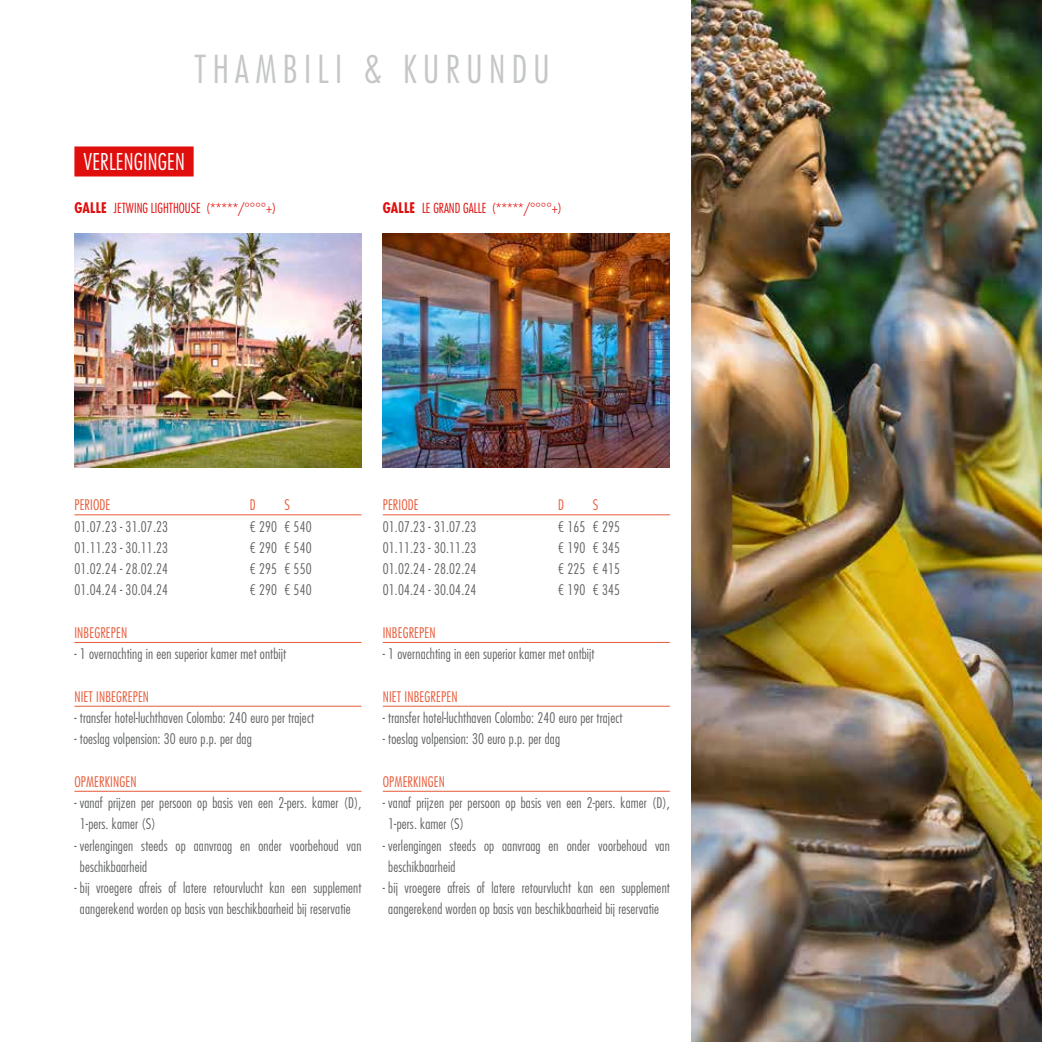
<style>
.page{position:relative;width:1042px;height:1042px;background:#fff}
.page>*{position:absolute;margin:0;border:0;box-sizing:border-box;transform-origin:0 0}
.t1{font:300 condensed 37.5px "Futura Std";letter-spacing:.17em;color:#c5c7c7}
.t2{font:300 condensed 22.5px "Futura Std";letter-spacing:.01em;color:#fff}
.t3{font:300 condensed 14.25px/21.3px "Futura Std";letter-spacing:.01em;color:#626463}
.t4{font:300 condensed 14.25px "Futura Std";letter-spacing:.01em;color:#e75b3a}
.t5{font:300 condensed 13.5px "Futura Std";color:#e00f0d}
.s1{font-weight:700;font-size:14.25px}
</style>
<div class="page">
<img style="left:691px;top:0;width:351px;height:1042px">
<div style="left:74px;top:146px;width:120px;height:30px;background:#e00f0d"></div>
<hr style="left:74px;top:514px;width:287px;height:1px;background:#e75b3a">
<hr style="left:74px;top:642px;width:287px;height:1px;background:#e75b3a">
<hr style="left:74px;top:706px;width:287px;height:1px;background:#e75b3a">
<hr style="left:74px;top:791px;width:287px;height:1px;background:#e75b3a">
<hr style="left:383px;top:514px;width:287px;height:1px;background:#e75b3a">
<hr style="left:383px;top:642px;width:287px;height:1px;background:#e75b3a">
<hr style="left:383px;top:706px;width:287px;height:1px;background:#e75b3a">
<hr style="left:383px;top:791px;width:287px;height:1px;background:#e75b3a">
<img style="left:383px;top:234px;width:287px;height:234px">
<img style="left:74px;top:234px;width:287px;height:234px">
<h1 class="t1" style="left:195px;top:47px;width:356px">THAMBILI &amp; KURUNDU</h1>
<h2 class="t2" style="left:83px;top:148px;width:103px">VERLENGINGEN</h2>
<p class="t5" style="left:74px;top:200px;width:203px"><span class="s1">GALLE</span> JETWING LIGHTHOUSE (*****/°°°°+)</p>
<p class="t5" style="left:383px;top:200px;width:181px"><span class="s1">GALLE</span> LE GRAND GALLE (*****/°°°°+)</p>
<p class="t4" style="left:74px;top:497px;width:37px">PERIODE</p>
<p class="t4" style="left:250px;top:497px;width:7px">D</p>
<p class="t4" style="left:284px;top:497px;width:7px">S</p>
<p class="t3" style="left:74px;top:516px;width:95px">01.07.23 - 31.07.23</p>
<p class="t3" style="left:250px;top:516px;width:63px">€ 290 € 540</p>
<p class="t3" style="left:74px;top:537px;width:95px">01.11.23 - 30.11.23</p>
<p class="t3" style="left:250px;top:537px;width:63px">€ 290 € 540</p>
<p class="t3" style="left:74px;top:558px;width:95px">01.02.24 - 28.02.24</p>
<p class="t3" style="left:250px;top:558px;width:63px">€ 295 € 550</p>
<p class="t3" style="left:74px;top:579px;width:95px">01.04.24 - 30.04.24</p>
<p class="t3" style="left:250px;top:579px;width:63px">€ 290 € 540</p>
<p class="t4" style="left:74px;top:624px;width:54px">INBEGREPEN</p>
<p class="t3" style="left:74px;top:643px;width:213px">- 1 overnachting in een superior kamer met ontbijt</p>
<p class="t4" style="left:74px;top:688px;width:76px">NIET INBEGREPEN</p>
<p class="t3" style="left:74px;top:707px;width:241px">- transfer hotel-luchthaven Colombo: 240 euro per traject</p>
<p class="t3" style="left:74px;top:728px;width:179px">- toeslag volpension: 30 euro p.p. per dag</p>
<p class="t4" style="left:74px;top:773px;width:64px">OPMERKINGEN</p>
<p class="t3" style="left:80px;top:792px;width:283px;text-indent:-5px">- vanaf prijzen per persoon op basis ven een 2-pers. kamer (D),<br>1-pers. kamer (S)</p>
<p class="t3" style="left:80px;top:834px;width:283px;text-indent:-5px">- verlengingen steeds op aanvraag en onder voorbehoud van beschikbaarheid</p>
<p class="t3" style="left:74px;top:877px;width:289px;text-align:center">- bij vroegere afreis of latere retourvlucht kan een supplement aangerekend worden op basis van beschikbaarheid bij reservatie</p>
<p class="t4" style="left:383px;top:497px;width:37px">PERIODE</p>
<p class="t4" style="left:558px;top:497px;width:7px">D</p>
<p class="t4" style="left:593px;top:497px;width:7px">S</p>
<p class="t3" style="left:383px;top:516px;width:95px">01.07.23 - 31.07.23</p>
<p class="t3" style="left:558px;top:516px;width:63px">€ 165 € 295</p>
<p class="t3" style="left:383px;top:537px;width:95px">01.11.23 - 30.11.23</p>
<p class="t3" style="left:558px;top:537px;width:63px">€ 190 € 345</p>
<p class="t3" style="left:383px;top:558px;width:95px">01.02.24 - 28.02.24</p>
<p class="t3" style="left:558px;top:558px;width:63px">€ 225 € 415</p>
<p class="t3" style="left:383px;top:579px;width:95px">01.04.24 - 30.04.24</p>
<p class="t3" style="left:558px;top:579px;width:63px">€ 190 € 345</p>
<p class="t4" style="left:383px;top:624px;width:54px">INBEGREPEN</p>
<p class="t3" style="left:383px;top:643px;width:213px">- 1 overnachting in een superior kamer met ontbijt</p>
<p class="t4" style="left:383px;top:688px;width:76px">NIET INBEGREPEN</p>
<p class="t3" style="left:383px;top:707px;width:241px">- transfer hotel-luchthaven Colombo: 240 euro per traject</p>
<p class="t3" style="left:383px;top:728px;width:179px">- toeslag volpension: 30 euro p.p. per dag</p>
<p class="t4" style="left:383px;top:773px;width:64px">OPMERKINGEN</p>
<p class="t3" style="left:388px;top:792px;width:283px;text-indent:-5px">- vanaf prijzen per persoon op basis ven een 2-pers. kamer (D),<br>1-pers. kamer (S)</p>
<p class="t3" style="left:388px;top:834px;width:283px;text-indent:-5px">- verlengingen steeds op aanvraag en onder voorbehoud van beschikbaarheid</p>
<p class="t3" style="left:383px;top:877px;width:289px;text-align:center">- bij vroegere afreis of latere retourvlucht kan een supplement aangerekend worden op basis van beschikbaarheid bij reservatie</p>
</div>
